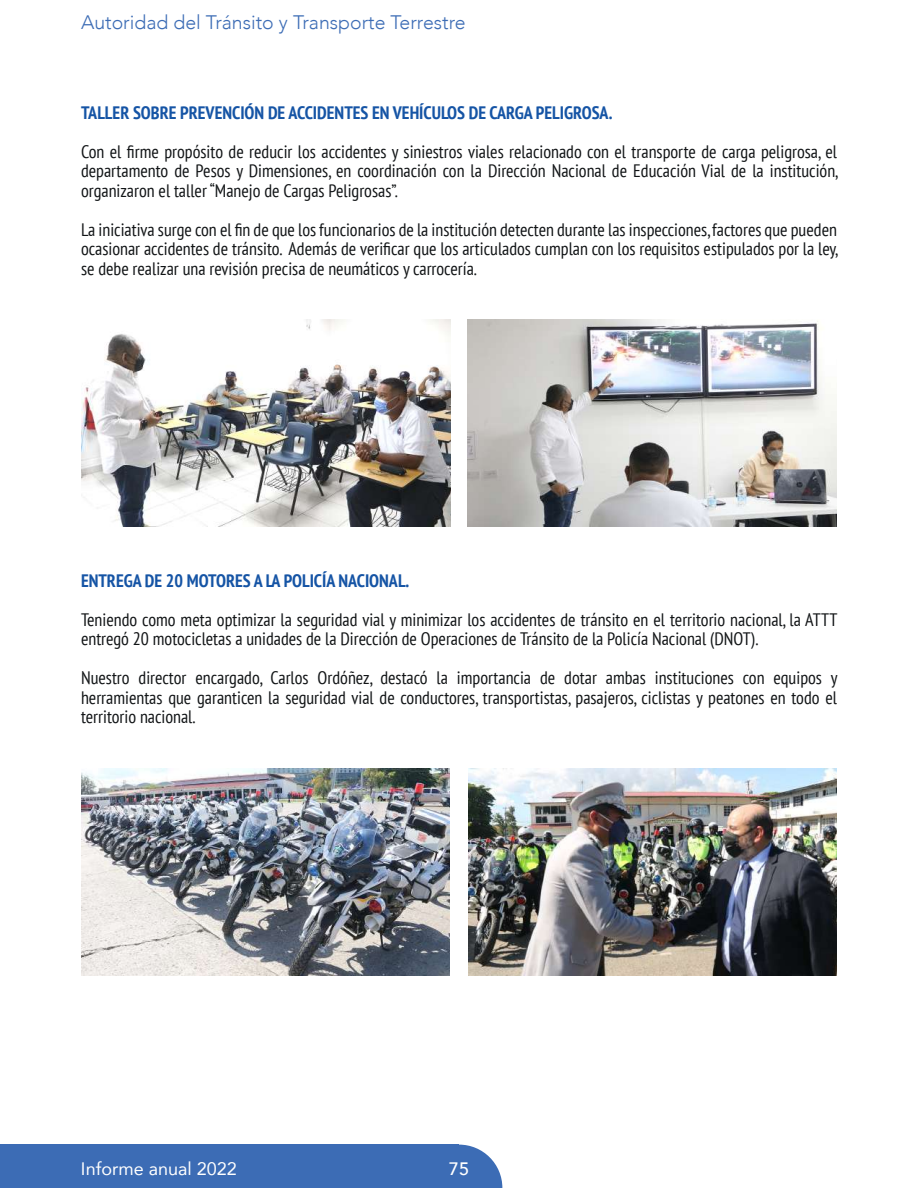
<style>
.page{position:relative;width:918px;height:1188px;background:#fff}
.page>*{position:absolute;margin:0;border:0;box-sizing:border-box;transform-origin:0 0}
.t1{font:300 19.5px "Avenir";color:#3c6cb5}
.t2{font:condensed 18px/19.5px "PT Sans";color:#111416;text-align:justify}
.t3{font:700 condensed 18px "PT Sans";color:#1554a5}
.t4{font:18px "Avenir";color:#fff}
.t5{font:500 18px "Avenir";color:#fff}
</style>
<div class="page">
<div style="left:0;top:1145px;width:459px;height:43px;background:#3c6cb5"></div>
<svg style="left:459px;top:1145px;width:43px;height:43px"></svg>
<img style="left:83px;top:319px;width:368px;height:208px">
<img style="left:467px;top:319px;width:368px;height:208px">
<img style="left:83px;top:768px;width:367px;height:207px">
<img style="left:468px;top:768px;width:367px;height:207px">
<p class="t1" style="left:81px;top:11px;width:386px">Autoridad del Tránsito y Transporte Terrestre</p>
<p class="t3" style="left:81px;top:101px;width:533px">TALLER SOBRE PREVENCIÓN DE ACCIDENTES EN VEHÍCULOS DE CARGA PELIGROSA.</p>
<p class="t2" style="left:81px;top:141px;width:759px">Con el firme propósito de reducir los accidentes y siniestros viales relacionado con el transporte de carga peligrosa, el departamento de Pesos y Dimensiones, en coordinación con la Dirección Nacional de Educación Vial de la institución, organizaron el taller “Manejo de Cargas Peligrosas”.</p>
<p class="t2" style="left:81px;top:219px;width:759px">La iniciativa surge con el fin de que los funcionarios de la institución detecten durante las inspecciones, factores que pueden ocasionar accidentes de tránsito. Además de verificar que los articulados cumplan con los requisitos estipulados por la ley, se debe realizar una revisión precisa de neumáticos y carrocería.</p>
<p class="t3" style="left:81px;top:569px;width:330px">ENTREGA DE 20 MOTORES A LA POLICÍA NACIONAL.</p>
<p class="t2" style="left:81px;top:609px;width:758px">Teniendo como meta optimizar la seguridad vial y minimizar los accidentes de tránsito en el territorio nacional, la ATTT entregó 20 motocicletas a unidades de la Dirección de Operaciones de Tránsito de la Policía Nacional (DNOT).</p>
<p class="t2" style="left:81px;top:668px;width:758px">Nuestro director encargado, Carlos Ordóñez, destacó la importancia de dotar ambas instituciones con equipos y herramientas que garanticen la seguridad vial de conductores, transportistas, pasajeros, ciclistas y peatones en todo el territorio nacional.</p>
<p class="t4" style="left:81px;top:1154px;width:157px">Informe anual 2022</p>
<p class="t5" style="left:449px;top:1153px;width:22px">75</p>
</div>
